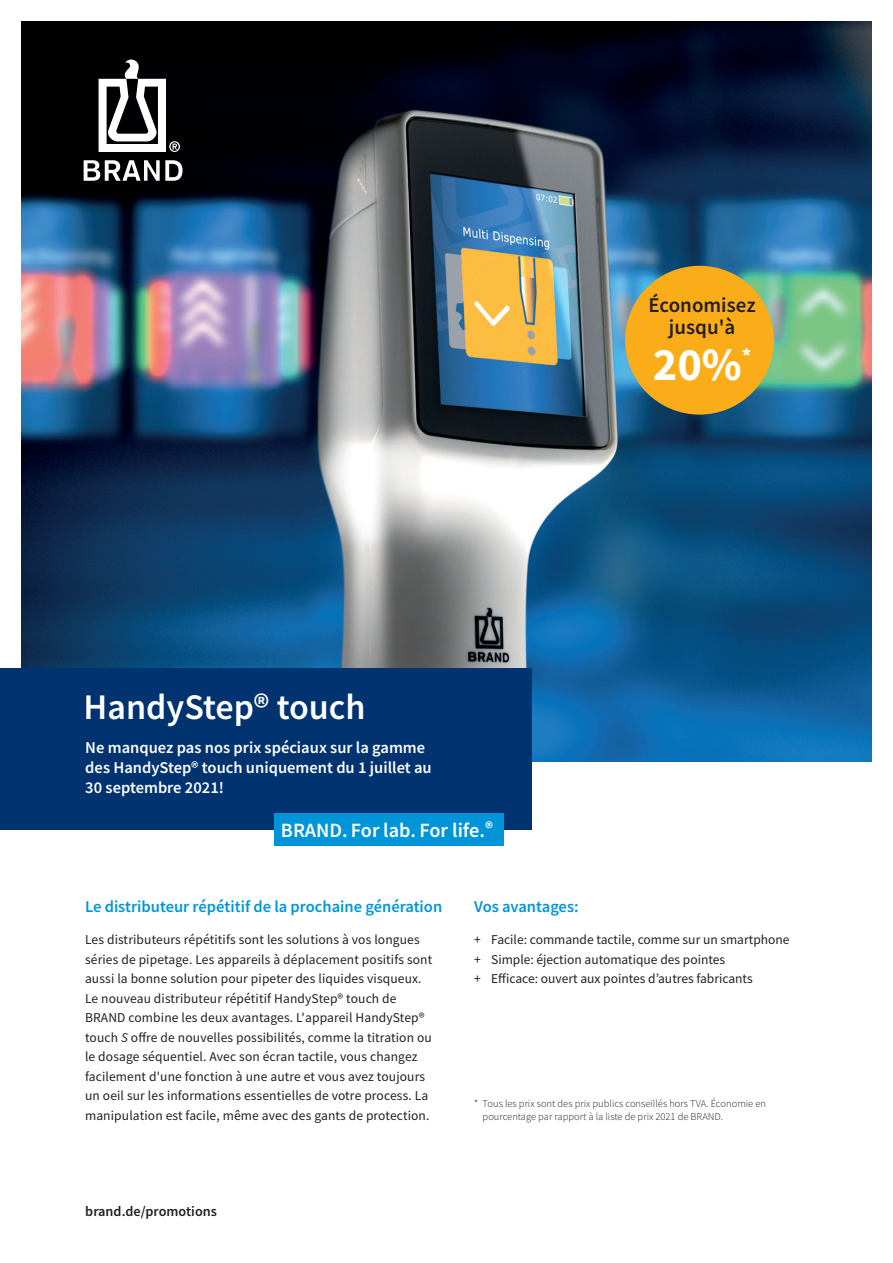
<style>
.page{position:relative;width:893px;height:1263px;background:#fff}
.page>*{position:absolute;margin:0;border:0;box-sizing:border-box;transform-origin:0 0}
.t1{font:700 46.5px "Source Sans Pro";color:#fff}
.t2{font:600 36px "Source Sans Pro";color:#fff}
.t3{font:600 21px/22.5px "Source Sans Pro";color:#231f20;text-align:center}
.t4{font:600 20.25px "Source Sans Pro";color:#fff}
.t5{font:600 16.5px/19.8px "Source Sans Pro";color:#fff}
.t6{font:600 16.5px "Source Sans Pro";color:#0095d9}
.t7{font:600 14.25px "Source Sans Pro";color:#231f20}
.t8{font:13.5px/19.5px "Source Sans Pro";letter-spacing:.01em;color:#231f20}
.t9{font:300 10.5px/12.6px "Source Sans Pro";color:#231f20}
.s1{font-size:18px}
.s2{font-style:italic}
</style>
<div class="page">
<img style="left:21px;top:21px;width:851px;height:740px">
<svg style="left:84px;top:160px;width:99px;height:21px"></svg>
<svg style="left:99px;top:60px;width:81px;height:92px"></svg>
<div style="left:0;top:668px;width:531px;height:162px;background:#013371"></div>
<div style="left:274px;top:814px;width:229px;height:32px;background:#0095d9"></div>
<div style="left:625px;top:266px;width:149px;height:149px;background:#faad19;border-radius:50%"></div>
<h2 class="t2" style="left:84px;top:684px;width:284px">HandyStep® touch</h2>
<p class="t5" style="left:85px;top:737px;width:348px">Ne manquez pas nos prix spéciaux sur la gamme des HandyStep® touch uniquement du 1 juillet au<br>30 septembre 2021!</p>
<h3 class="t4" style="left:281px;top:817px;width:214px">BRAND. For lab. For life.<span class="s1">®</span></h3>
<h3 class="t3" style="left:648px;top:293px;width:109px">Économisez jusqu'à</h3>
<h1 class="t1" style="left:653px;top:333px;width:100px">20%<sup>*</sup></h1>
<p class="t6" style="left:85px;top:895px;width:359px">Le distributeur répétitif de la prochaine génération</p>
<p class="t8" style="left:85px;top:930px;width:349px">Les distributeurs répétitifs sont les solutions à vos longues séries de pipetage. Les appareils à déplacement positifs sont aussi la bonne solution pour pipeter des liquides visqueux.<br>Le nouveau distributeur répétitif HandyStep® touch de BRAND combine les deux avantages. L'appareil HandyStep® touch <span class="s2">S</span> offre de nouvelles possibilités, comme la titration ou le dosage séquentiel. Avec son écran tactile, vous changez facilement d'une fonction à une autre et vous avez toujours un oeil sur les informations essentielles de votre process. La manipulation est facile, même avec des gants de protection.</p>
<p class="t6" style="left:474px;top:895px;width:106px">Vos avantages:</p>
<p class="t8" style="left:474px;top:930px;width:317px">+ Facile: commande tactile, comme sur un smartphone + Simple: éjection automatique des pointes<br>+ Efficace: ouvert aux pointes d’autres fabricants</p>
<p class="t9" style="left:483px;top:1097px;width:285px;text-indent:-9px">* Tous les prix sont des prix publics conseillés hors TVA. Économie en pourcentage par rapport à la liste de prix 2021 de BRAND.</p>
<p class="t7" style="left:85px;top:1201px;width:133px">brand.de/promotions</p>
</div>
